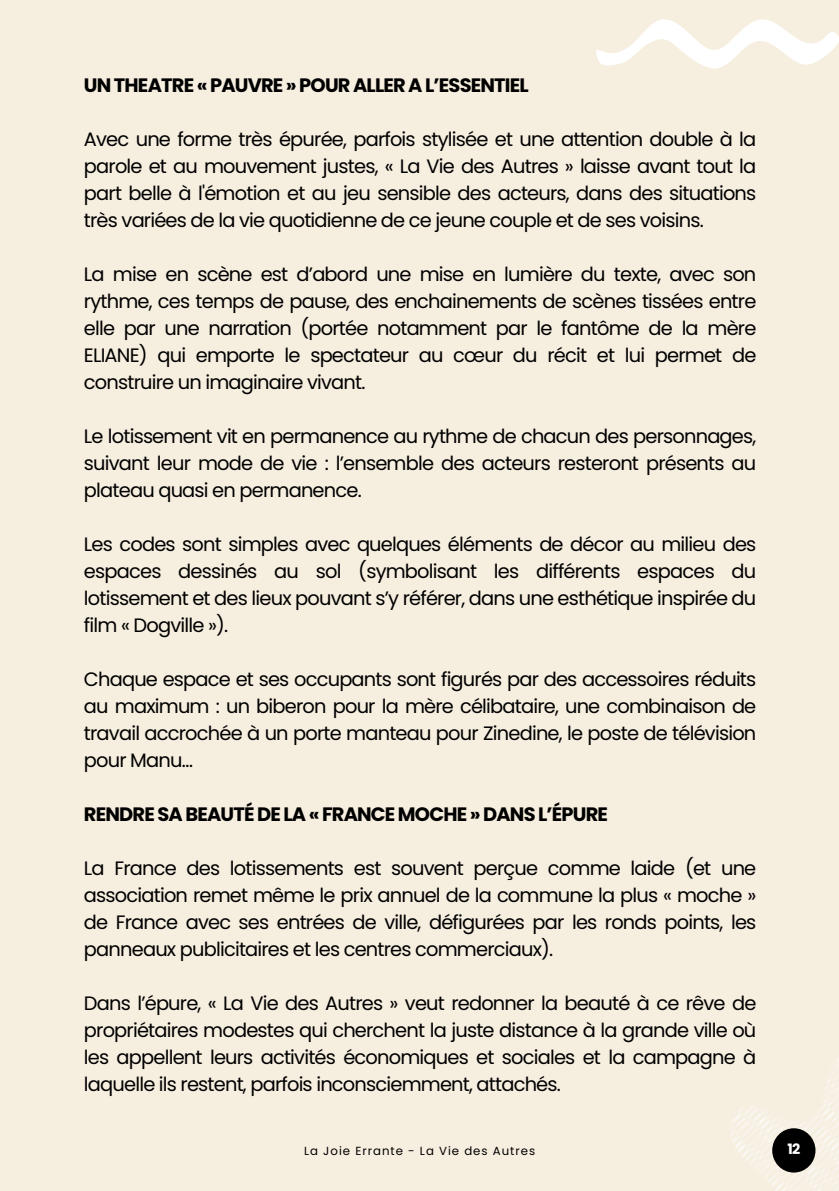
<style>
.page{position:relative;width:839px;height:1191px;background:#fff}
.page>*{position:absolute;margin:0;border:0;box-sizing:border-box;transform-origin:0 0}
.t1{font:19.4px/27px "Poppins";letter-spacing:-.04em;color:#000;text-align:justify}
.t2{font:700 19.4px "Poppins";letter-spacing:-.04em;color:#000}
.t3{font:700 14.4px "Poppins";color:#fff}
.t4{font:11.8px "Poppins";letter-spacing:.085em;color:#000}
</style>
<div class="page">
<div style="left:0;top:0;width:838px;height:1191px;background:#f6eedf"></div>
<svg style="left:730px;top:1061px;width:108px;height:130px"></svg>
<div style="left:772px;top:1128px;width:43px;height:45px;background:#000;border-radius:50%"></div>
<svg style="left:596px;top:19px;width:242px;height:50px"></svg>
<h2 class="t2" style="left:84px;top:72px;width:446px">UN THEATRE « PAUVRE » POUR ALLER A L’ESSENTIEL</h2>
<h2 class="t1" style="left:84px;top:126px;width:674px">Avec une forme très épurée, parfois stylisée et une attention double à la parole et au mouvement justes, « La Vie des Autres » laisse avant tout la part belle à l'émotion et au jeu sensible des acteurs, dans des situations très variées de la vie quotidienne de ce jeune couple et de ses voisins.</h2>
<h2 class="t1" style="left:84px;top:261px;width:674px">La mise en scène est d’abord une mise en lumière du texte, avec son rythme, ces temps de pause, des enchainements de scènes tissées entre elle par une narration (portée notamment par le fantôme de la mère ELIANE) qui emporte le spectateur au cœur du récit et lui permet de construire un imaginaire vivant.</h2>
<h2 class="t1" style="left:84px;top:423px;width:674px">Le lotissement vit en permanence au rythme de chacun des personnages, suivant leur mode de vie : l’ensemble des acteurs resteront présents au plateau quasi en permanence.</h2>
<h2 class="t1" style="left:84px;top:531px;width:674px">Les codes sont simples avec quelques éléments de décor au milieu des espaces dessinés au sol (symbolisant les différents espaces du lotissement et des lieux pouvant s’y référer, dans une esthétique inspirée du film « Dogville »).</h2>
<h1 class="t1" style="left:84px;top:666px;width:674px">Chaque espace et ses occupants sont figurés par des accessoires réduits au maximum : un biberon pour la mère célibataire, une combinaison de travail accrochée à un porte manteau pour Zinedine, le poste de télévision pour Manu…</h1>
<h2 class="t2" style="left:84px;top:801px;width:525px">RENDRE SA BEAUTÉ DE LA « FRANCE MOCHE » DANS L’ÉPURE</h2>
<h2 class="t1" style="left:84px;top:855px;width:674px">La France des lotissements est souvent perçue comme laide (et une association remet même le prix annuel de la commune la plus « moche » de France avec ses entrées de ville, défigurées par les ronds points, les panneaux publicitaires et les centres commerciaux).</h2>
<p class="t1" style="left:84px;top:990px;width:674px">Dans l’épure, « La Vie des Autres » veut redonner la beauté à ce rêve de propriétaires modestes qui cherchent la juste distance à la grande ville où les appellent leurs activités économiques et sociales et la campagne à laquelle ils restent, parfois inconsciemment, attachés.</p>
<h1 class="t4" style="left:304px;top:1142px;width:233px">La Joie Errante - La Vie des Autres</h1>
<p class="t3" style="left:787px;top:1139px;width:14px">12</p>
</div>
